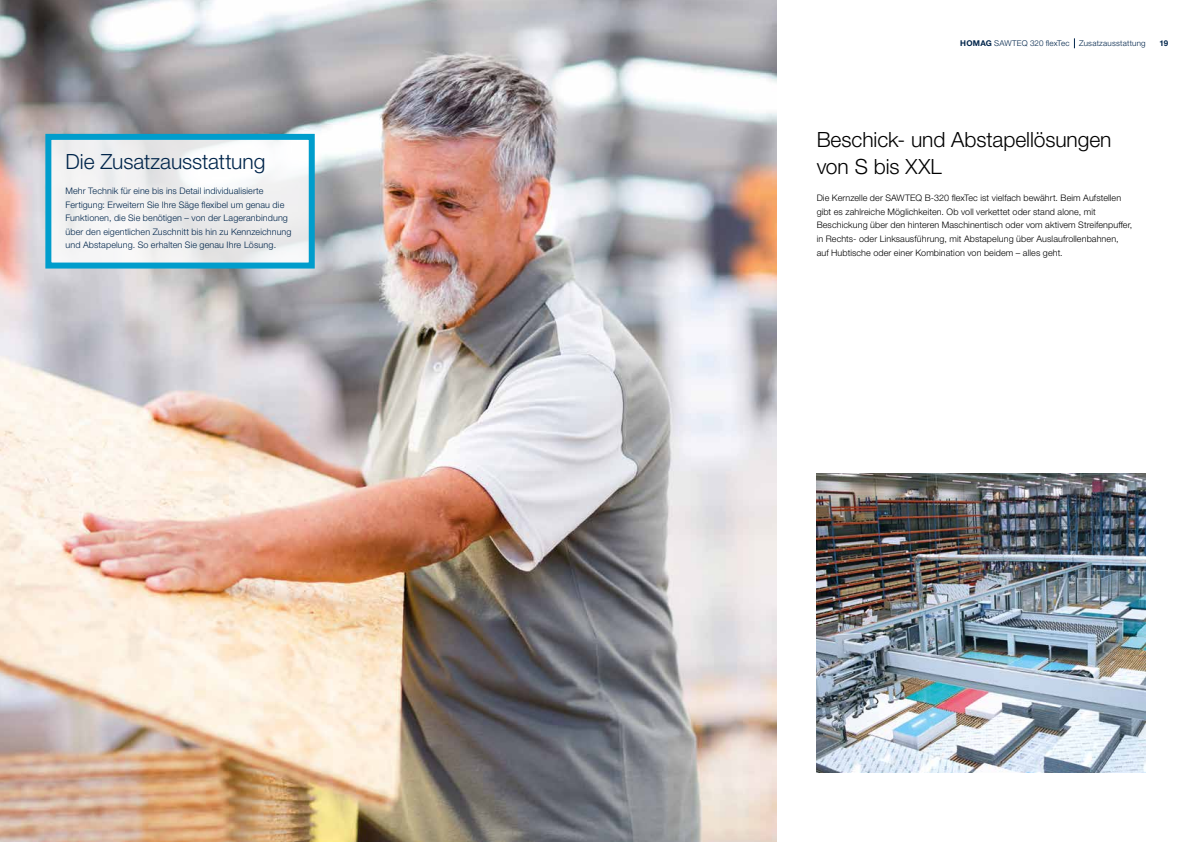
<style>
.page{position:relative;width:1191px;height:842px;background:#fff}
.page>*{position:absolute;margin:0;border:0;box-sizing:border-box;transform-origin:0 0}
.t1{font:300 21px/27.2px "Helvetica Neue LTW1 G";letter-spacing:-.005em;color:#000}
.t2{font:300 21px "Helvetica Neue LTW1 G";letter-spacing:-.005em;color:#00254b}
.t3{font:300 9px/13.6px "Helvetica Neue LTW1 G";letter-spacing:.01em;color:#000}
.t4{font:300 9px/13.6px "Helvetica Neue LTW1 G";letter-spacing:.01em;color:#00254b}
.t5{font:300 8px "Helvetica Neue LTW1 G";letter-spacing:.02em;color:#00254b}
.t6{font:700 8px "Helvetica Neue LTW1 G";color:#00254b}
.s1{font-weight:700}
</style>
<div class="page">
<img style="left:816px;top:473px;width:329px;height:299px">
<img style="left:0;top:0;width:777px;height:842px">
<svg style="left:52px;top:141px;width:256px;height:121px;fill:#f0f0f1"></svg>
<div style="left:45px;top:134px;width:270px;height:135px;border:6px solid #009dcc"></div>
<h1 class="t2" style="left:66px;top:149px;width:201px">Die Zusatzausstattung</h1>
<p class="t4" style="left:66px;top:184px;width:227px">Mehr Technik für eine bis ins Detail individualisierte Fertigung: Erweitern Sie Ihre Säge flexibel um genau die Funktionen, die Sie benötigen – von der Lageranbindung über den eigentlichen Zuschnitt bis hin zu Kennzeichnung und Abstapelung. So erhalten Sie genau Ihre Lösung.</p>
<p class="t5" style="left:960px;top:39px;width:187px"><span class="s1">HOMAG</span> SAWTEQ 320 flexTec Zusatzausstattung</p>
<p class="t6" style="left:1159px;top:39px;width:10px">19</p>
<h1 class="t1" style="left:816px;top:126px;width:296px">Beschick- und Abstapellösungen von S bis XXL</h1>
<p class="t3" style="left:816px;top:191px;width:317px">Die Kernzelle der SAWTEQ B-320 flexTec ist vielfach bewährt. Beim Aufstellen gibt es zahlreiche Möglichkeiten. Ob voll verkettet oder stand alone, mit Beschickung über den hinteren Maschinentisch oder vom aktivem Streifenpuffer, in Rechts- oder Linksausführung, mit Abstapelung über Auslaufrollenbahnen, auf Hubtische oder einer Kombination von beidem – alles geht.</p>
</div>
